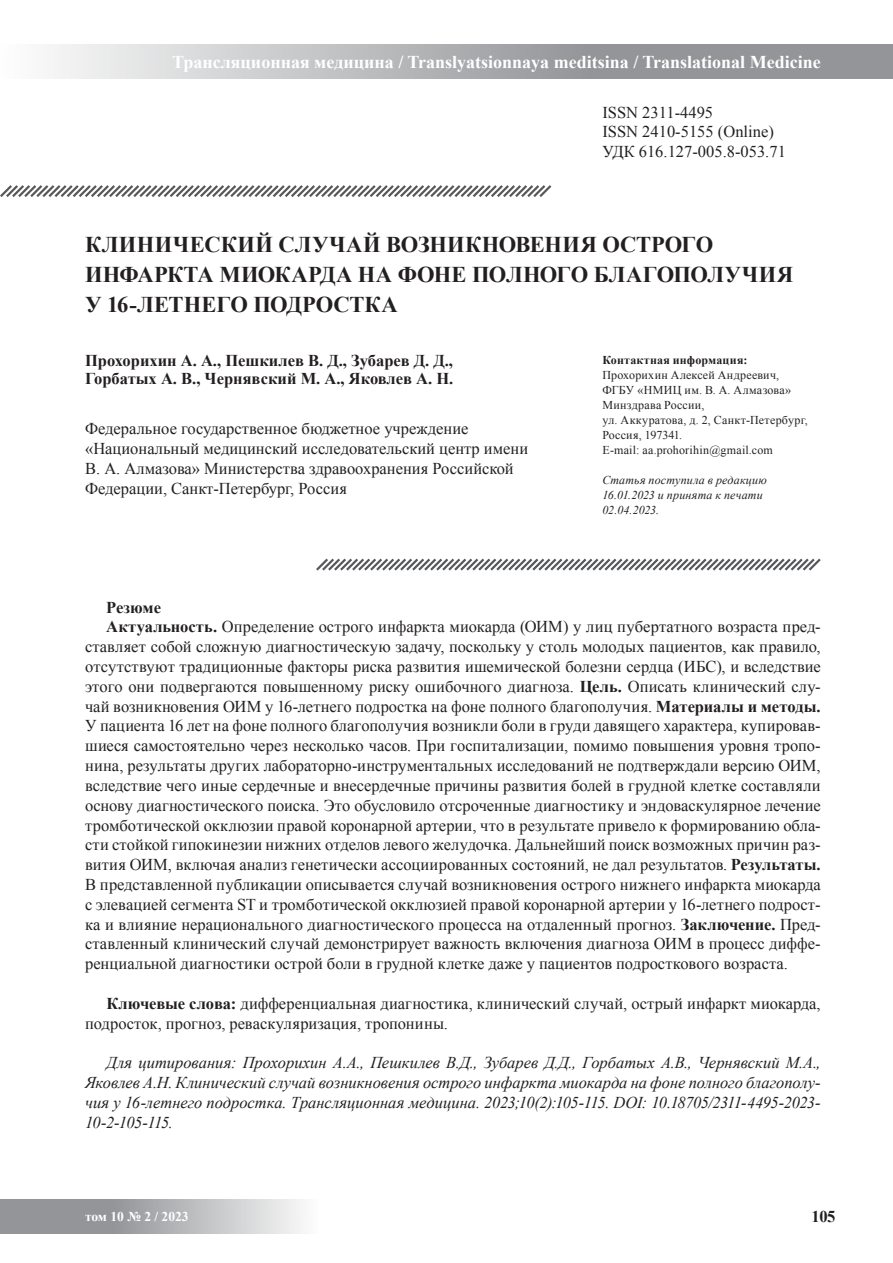
<style>
.page{position:relative;width:893px;height:1263px;background:#fff}
.page>*{position:absolute;margin:0;border:0;box-sizing:border-box;transform-origin:0 0}
.t1{font:700 22.5px/30px "Times New Roman";color:#231f20}
.t2{font:700 18px "Times New Roman";color:#fff}
.t3{font:16.5px/19.8px "Times New Roman";color:#231f20}
.t4{font:italic 16.5px/19.8px "Times New Roman";letter-spacing:-.03em;color:#231f20;text-align:justify}
.t5{font:700 16.5px/18px "Times New Roman";color:#231f20}
.t6{font:700 13.5px "Times New Roman";color:#fff}
.t7{font:12px/15px "Times New Roman";letter-spacing:.02em;color:#231f20}
.t8{font:italic 12px/15px "Times New Roman";letter-spacing:.015em;color:#231f20}
.t9{font:700 12px "Times New Roman";letter-spacing:.015em;color:#231f20}
.s1{font-weight:700}
</style>
<div class="page">
<svg style="left:52px;top:45px;width:841px;height:34px;background:#b2b3b5"></svg>
<svg style="left:0;top:1199px;width:302px;height:34px;background:#b1b2b4"></svg>
<svg style="left:0;top:185px;width:552px;height:12px"></svg>
<svg style="left:316px;top:558px;width:505px;height:13px"></svg>
<p class="t2" style="left:172px;top:49px;width:650px">Трансляционная медицина / Translyatsionnaya meditsina / Translational Medicine</p>
<p class="t3" style="left:602px;top:102px;width:185px">ISSN 2311-4495<br>ISSN 2410-5155 (Online)<br>УДК 616.127-005.8-053.71</p>
<h1 class="t1" style="left:85px;top:229px;width:710px">КЛИНИЧЕСКИЙ СЛУЧАЙ ВОЗНИКНОВЕНИЯ ОСТРОГО<br>ИНФАРКТА МИОКАРДА НА ФОНЕ ПОЛНОГО БЛАГОПОЛУЧИЯ<br>У 16-ЛЕТНЕГО ПОДРОСТКА</h1>
<p class="t5" style="left:85px;top:351px;width:370px">Прохорихин А. А., Пешкилев В. Д., Зубарев Д. Д.,<br>Горбатых А. В., Чернявский М. А., Яковлев А. Н.</p>
<p class="t3" style="left:85px;top:419px;width:445px">Федеральное государственное бюджетное учреждение «Национальный медицинский исследовательский центр имени В. А. Алмазова» Министерства здравоохранения Российской Федерации, Санкт-Петербург, Россия</p>
<p class="t9" style="left:602px;top:351px;width:146px">Контактная информация:</p>
<p class="t7" style="left:602px;top:367px;width:207px">Прохорихин Алексей Андреевич,<br>ФГБУ «НМИЦ им. В. А. Алмазова»<br>Минздрава России,<br>ул. Аккуратова, д. 2, Санкт-Петербург,<br>Россия, 197341.<br>E-mail: aa.prohorihin@gmail.com</p>
<p class="t8" style="left:602px;top:472px;width:166px">Статья поступила в редакцию<br>16.01.2023 и принята к печати<br>02.04.2023.</p>
<p class="t5" style="left:106px;top:598px;width:56px">Резюме</p>
<p class="t3" style="left:106px;top:617px;width:716px"><span class="s1">Актуальность.</span> Определение острого инфаркта миокарда (ОИМ) у лиц пубертатного возраста пред-</p>
<p class="t3" style="left:85px;top:637px;width:737px">ставляет собой сложную диагностическую задачу, поскольку у столь молодых пациентов, как правило,</p>
<p class="t3" style="left:85px;top:656px;width:737px">отсутствуют традиционные факторы риска развития ишемической болезни сердца (ИБС), и вследствие</p>
<p class="t3" style="left:85px;top:676px;width:737px">этого они подвергаются повышенному риску ошибочного диагноза. <span class="s1">Цель.</span> Описать клинический слу-</p>
<p class="t3" style="left:85px;top:696px;width:737px">чай возникновения ОИМ у 16-летнего подростка на фоне полного благополучия. <span class="s1">Материалы и методы.</span></p>
<p class="t3" style="left:85px;top:716px;width:737px">У пациента 16 лет на фоне полного благополучия возникли боли в груди давящего характера, купировав-</p>
<p class="t3" style="left:85px;top:736px;width:737px">шиеся самостоятельно через несколько часов. При госпитализации, помимо повышения уровня тропо-</p>
<p class="t3" style="left:85px;top:755px;width:737px">нина, результаты других лабораторно-инструментальных исследований не подтверждали версию ОИМ,</p>
<p class="t3" style="left:85px;top:775px;width:737px">вследствие чего иные сердечные и внесердечные причины развития болей в грудной клетке составляли</p>
<p class="t3" style="left:85px;top:795px;width:737px">основу диагностического поиска. Это обусловило отсроченные диагностику и эндоваскулярное лечение</p>
<p class="t3" style="left:85px;top:815px;width:737px">тромботической окклюзии правой коронарной артерии, что в результате привело к формированию обла-</p>
<p class="t3" style="left:85px;top:835px;width:737px">сти стойкой гипокинезии нижних отделов левого желудочка. Дальнейший поиск возможных причин раз-</p>
<p class="t3" style="left:85px;top:854px;width:737px">вития ОИМ, включая анализ генетически ассоциированных состояний, не дал результатов. <span class="s1">Результаты.</span></p>
<p class="t3" style="left:85px;top:874px;width:737px">В представленной публикации описывается случай возникновения острого нижнего инфаркта миокарда</p>
<p class="t3" style="left:85px;top:894px;width:737px">с элевацией сегмента ST и тромботической окклюзией правой коронарной артерии у 16-летнего подрост-</p>
<p class="t3" style="left:85px;top:914px;width:737px">ка и влияние нерационального диагностического процесса на отдаленный прогноз. <span class="s1">Заключение.</span> Пред-</p>
<p class="t3" style="left:85px;top:934px;width:737px">ставленный клинический случай демонстрирует важность включения диагноза ОИМ в процесс диффе-</p>
<p class="t3" style="left:85px;top:953px;width:704px">ренциальной диагностики острой боли в грудной клетке даже у пациентов подросткового возраста.</p>
<p class="t3" style="left:85px;top:993px;width:737px;text-indent:21px"><span class="s1">Ключевые слова:</span> дифференциальная диагностика, клинический случай, острый инфаркт миокарда, подросток, прогноз, реваскуляризация, тропонины.</p>
<p class="t4" style="left:85px;top:1052px;width:737px;text-indent:21px">Для цитирования: Прохорихин А.А., Пешкилев В.Д., Зубарев Д.Д., Горбатых А.В., Чернявский М.А., Яковлев А.Н. Клинический случай возникновения острого инфаркта миокарда на фоне полного благополу&shy;чия у 16-летнего подростка. Трансляционная медицина. 2023;10(2):105-115. DOI: 10.18705/2311-4495-2023- 10-2-105-115.</p>
<p class="t6" style="left:85px;top:1207px;width:105px">том 10 № 2 / 2023</p>
<p class="t5" style="left:811px;top:1207px;width:26px">105</p>
</div>
